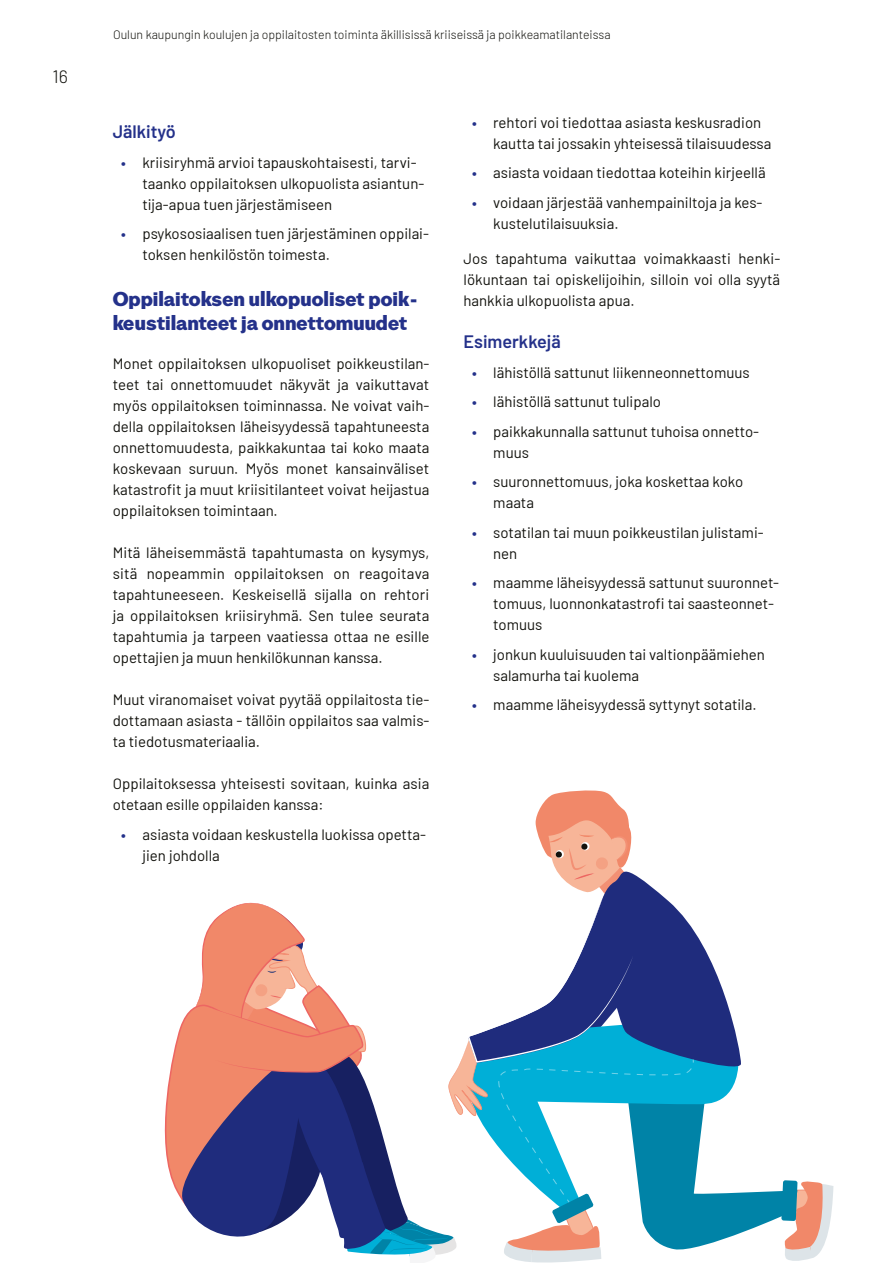
<style>
.page{position:relative;width:893px;height:1263px;background:#fff}
.page>*{position:absolute;margin:0;border:0;box-sizing:border-box;transform-origin:0 0}
.H3_otsikko{font:19.5px/24px "Oulun Graadi Otsikko";color:#24318a}
.H4_otsikko{font:600 18px "Barlow";color:#24318a}
.t1{font:300 18px "Barlow";color:#12120d}
.leipis{font:15px/21px "Barlow";color:#12120d}
.t2{font:300 12.3px "Barlow";color:#12120d}
.s1{font-weight:600;color:#24318a}
</style>
<div class="page">
<svg style="left:164px;top:790px;width:669px;height:473px"></svg>
<p class="t1" style="left:53px;top:64px;width:17px">16</p>
<p class="t2" style="left:113px;top:25px;width:499px">Oulun kaupungin koulujen ja oppilaitosten toiminta äkillisissä kriiseissä ja poikkeamatilanteissa</p>
<h4 class="H4_otsikko" style="left:113px;top:118px;width:65px">Jälkityö</h4>
<p class="leipis" style="left:142px;top:150px;width:283px;text-indent:-21px"><span class="s1">•</span> kriisiryhmä arvioi tapauskohtaisesti, tarvi&shy;taanko oppilaitoksen ulkopuolista asiantun&shy;tija-apua tuen järjestämiseen</p>
<p class="leipis" style="left:142px;top:222px;width:288px;text-indent:-21px"><span class="s1">•</span> psykososiaalisen tuen järjestäminen oppilai&shy;toksen henkilöstön toimesta.</p>
<h3 class="H3_otsikko" style="left:113px;top:287px;width:307px">Oppilaitoksen ulkopuoliset poik&shy;keustilanteet ja onnettomuudet</h3>
<p class="leipis" style="left:113px;top:352px;width:318px;text-align:justify">Monet oppilaitoksen ulkopuoliset poikkeustilan&shy;teet tai onnettomuudet näkyvät ja vaikuttavat myös oppilaitoksen toiminnassa. Ne voivat vaih&shy;della oppilaitoksen läheisyydessä tapahtuneesta onnettomuudesta, paikkakuntaa tai koko maata koskevaan suruun. Myös monet kansainväliset katastrofit ja muut kriisitilanteet voivat heijastua oppilaitoksen toimintaan.</p>
<p class="leipis" style="left:113px;top:541px;width:318px;text-align:justify">Mitä läheisemmästä tapahtumasta on kysymys, sitä nopeammin oppilaitoksen on reagoitava tapahtuneeseen. Keskeisellä sijalla on rehtori ja oppilaitoksen kriisiryhmä. Sen tulee seurata tapahtumia ja tarpeen vaatiessa ottaa ne esille opettajien ja muun henkilökunnan kanssa.</p>
<p class="leipis" style="left:113px;top:688px;width:318px;text-align:justify">Muut viranomaiset voivat pyytää oppilaitosta tie&shy;dottamaan asiasta - tällöin oppilaitos saa valmis&shy;ta tiedotusmateriaalia.</p>
<p class="leipis" style="left:113px;top:772px;width:318px">Oppilaitoksessa yhteisesti sovitaan, kuinka asia otetaan esille oppilaiden kanssa:</p>
<p class="leipis" style="left:142px;top:822px;width:285px;text-indent:-21px"><span class="s1">•</span> asiasta voidaan keskustella luokissa opetta&shy;jien johdolla</p>
<p class="leipis" style="left:493px;top:111px;width:280px;text-indent:-21px"><span class="s1">•</span> rehtori voi tiedottaa asiasta keskusradion kautta tai jossakin yhteisessä tilaisuudessa</p>
<p class="leipis" style="left:472px;top:161px;width:295px"><span class="s1">•</span> asiasta voidaan tiedottaa koteihin kirjeellä</p>
<p class="leipis" style="left:493px;top:191px;width:271px;text-indent:-21px"><span class="s1">•</span> voidaan järjestää vanhempainiltoja ja kes&shy;kustelutilaisuuksia.</p>
<p class="leipis" style="left:463px;top:247px;width:318px;text-align:justify">Jos tapahtuma vaikuttaa voimakkaasti henki&shy;lökuntaan tai opiskelijoihin, silloin voi olla syytä hankkia ulkopuolista apua.</p>
<h4 class="H4_otsikko" style="left:463px;top:328px;width:99px">Esimerkkejä</h4>
<p class="leipis" style="left:472px;top:360px;width:279px"><span class="s1">•</span> lähistöllä sattunut liikenneonnettomuus</p>
<p class="leipis" style="left:472px;top:390px;width:190px"><span class="s1">•</span> lähistöllä sattunut tulipalo</p>
<p class="leipis" style="left:493px;top:419px;width:267px;text-indent:-21px"><span class="s1">•</span> paikkakunnalla sattunut tuhoisa onnetto&shy;muus</p>
<p class="leipis" style="left:493px;top:470px;width:252px;text-indent:-21px"><span class="s1">•</span> suuronnettomuus, joka koskettaa koko maata</p>
<p class="leipis" style="left:493px;top:520px;width:272px;text-indent:-21px"><span class="s1">•</span> sotatilan tai muun poikkeustilan julistami&shy;nen</p>
<p class="leipis" style="left:493px;top:571px;width:287px;text-indent:-21px"><span class="s1">•</span> maamme läheisyydessä sattunut suuronnet&shy;tomuus, luonnonkatastrofi tai saasteonnet&shy;tomuus</p>
<p class="leipis" style="left:493px;top:642px;width:273px;text-indent:-21px"><span class="s1">•</span> jonkun kuuluisuuden tai valtionpäämiehen salamurha tai kuolema</p>
<p class="leipis" style="left:472px;top:693px;width:286px"><span class="s1">•</span> maamme läheisyydessä syttynyt sotatila.</p>
</div>
